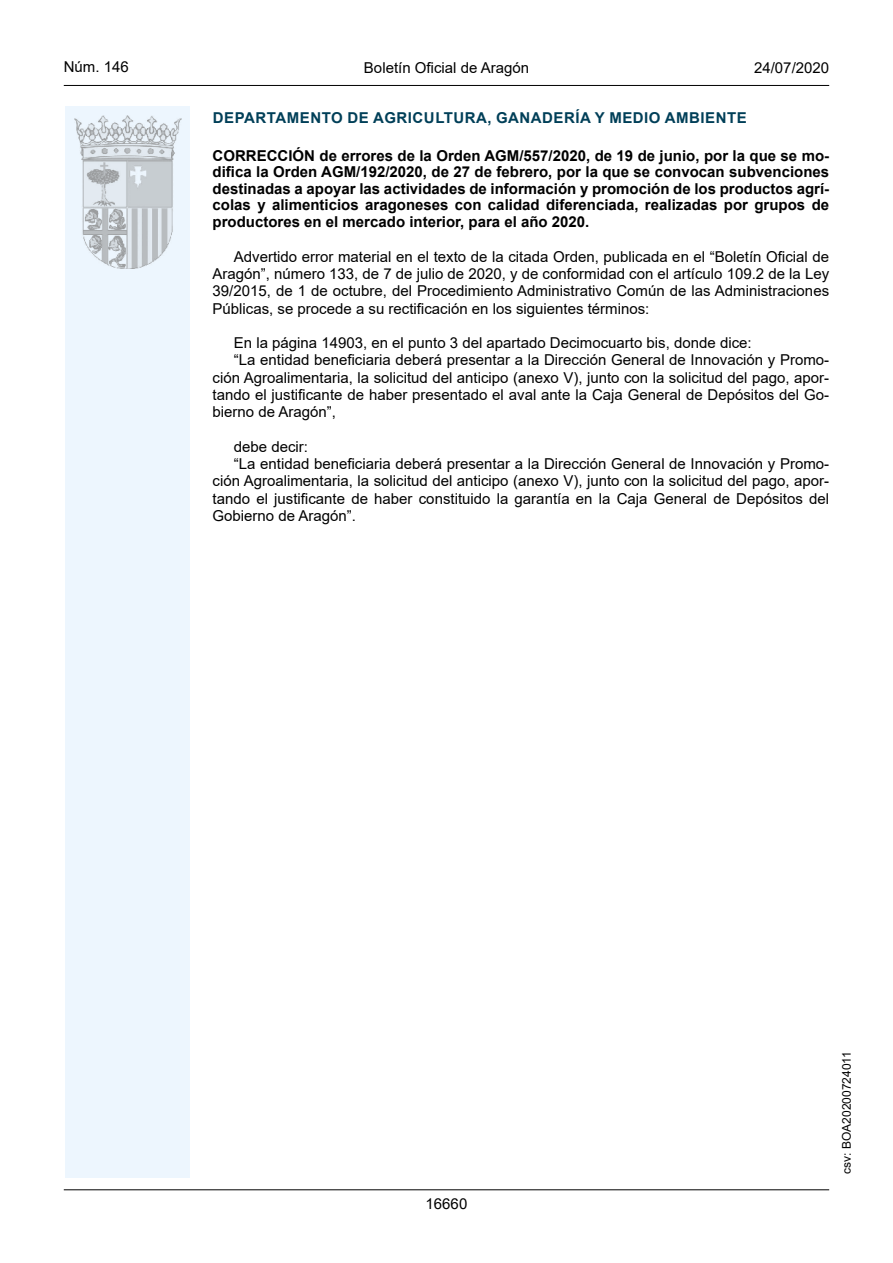
<style>
.page{position:relative;width:893px;height:1263px;background:#fff}
.page>*{position:absolute;margin:0;border:0;box-sizing:border-box;transform-origin:0 0}
.inicio_de_parrafo{font:15px/17.2px "Arial";color:#000;text-align:justify}
.Titulo_text{font:700 15px/16.5px "Arial";color:#000;text-align:justify}
.emisor_text{font:15px "Arial Bold MT2";letter-spacing:.035em;color:#003f58}
.t1{font:15px "Arial MT2";color:#000}
.t2{font:12px "Arial MT2";color:#000}
.s1{font-family:"Arial Bold MT2";font-weight:400}
</style>
<div class="page">
<div style="left:65px;top:106px;width:125px;height:1072px;background:#edf6fe"></div>
<img style="left:75px;top:115px;width:106px;height:153px">
<hr style="left:64px;top:85px;width:765px;height:1px;background:#000">
<hr style="left:64px;top:1189px;width:765px;height:1px;background:#000">
<p class="t1" style="left:64px;top:57px;width:67px">Núm. 146</p>
<p class="inicio_de_parrafo" style="left:364px;top:59px;width:167px">Boletín Oficial de Aragón</p>
<p class="t1" style="left:754px;top:57px;width:77px">24/07/2020</p>
<h4 class="emisor_text" style="left:213px;top:107px;width:535px">DEPARTAMENTO DE AGRICULTURA, GANADERÍA Y MEDIO AMBIENTE</h4>
<h5 class="Titulo_text" style="left:213px;top:147px;width:618px"><span class="s1">CORRECCIÓN de errores de la Orden AGM/557/2020, de 19 de junio, por la que se mo&shy;</span>difica la Orden AGM/192/2020, de 27 de febrero, por la que se convocan subvenciones destinadas a apoyar las actividades de información y promoción de los productos agrí&shy;colas y alimenticios aragoneses con calidad diferenciada, realizadas por grupos de productores en el mercado interior, para el año 2020.</h5>
<p class="inicio_de_parrafo" style="left:213px;top:248px;width:618px;text-indent:21px">Advertido error material en el texto de la citada Orden, publicada en el “Boletín Oficial de Aragón”, número 133, de 7 de julio de 2020, y de conformidad con el artículo 109.2 de la Ley 39/2015, de 1 de octubre, del Procedimiento Administrativo Común de las Administraciones Públicas, se procede a su rectificación en los siguientes términos:</p>
<p class="inicio_de_parrafo" style="left:234px;top:334px;width:519px">En la página 14903, en el punto 3 del apartado Decimocuarto bis, donde dice:</p>
<p class="inicio_de_parrafo" style="left:213px;top:351px;width:618px;text-indent:21px">“La entidad beneficiaria deberá presentar a la Dirección General de Innovación y Promo&shy;ción Agroalimentaria, la solicitud del anticipo (anexo V), junto con la solicitud del pago, apor&shy;tando el justificante de haber presentado el aval ante la Caja General de Depósitos del Go&shy;bierno de Aragón”,</p>
<p class="inicio_de_parrafo" style="left:234px;top:438px;width:76px">debe decir:</p>
<p class="inicio_de_parrafo" style="left:213px;top:455px;width:618px;text-indent:21px">“La entidad beneficiaria deberá presentar a la Dirección General de Innovación y Promo&shy;ción Agroalimentaria, la solicitud del anticipo (anexo V), junto con la solicitud del pago, apor&shy;tando el justificante de haber constituido la garantía en la Caja General de Depósitos del Gobierno de Aragón”.</p>
<p class="t1" style="left:426px;top:1193px;width:43px">16660</p>
<p class="t2" style="left:838px;top:1174px;width:124px;rotate:-90deg">csv: BOA20200724011</p>
</div>
